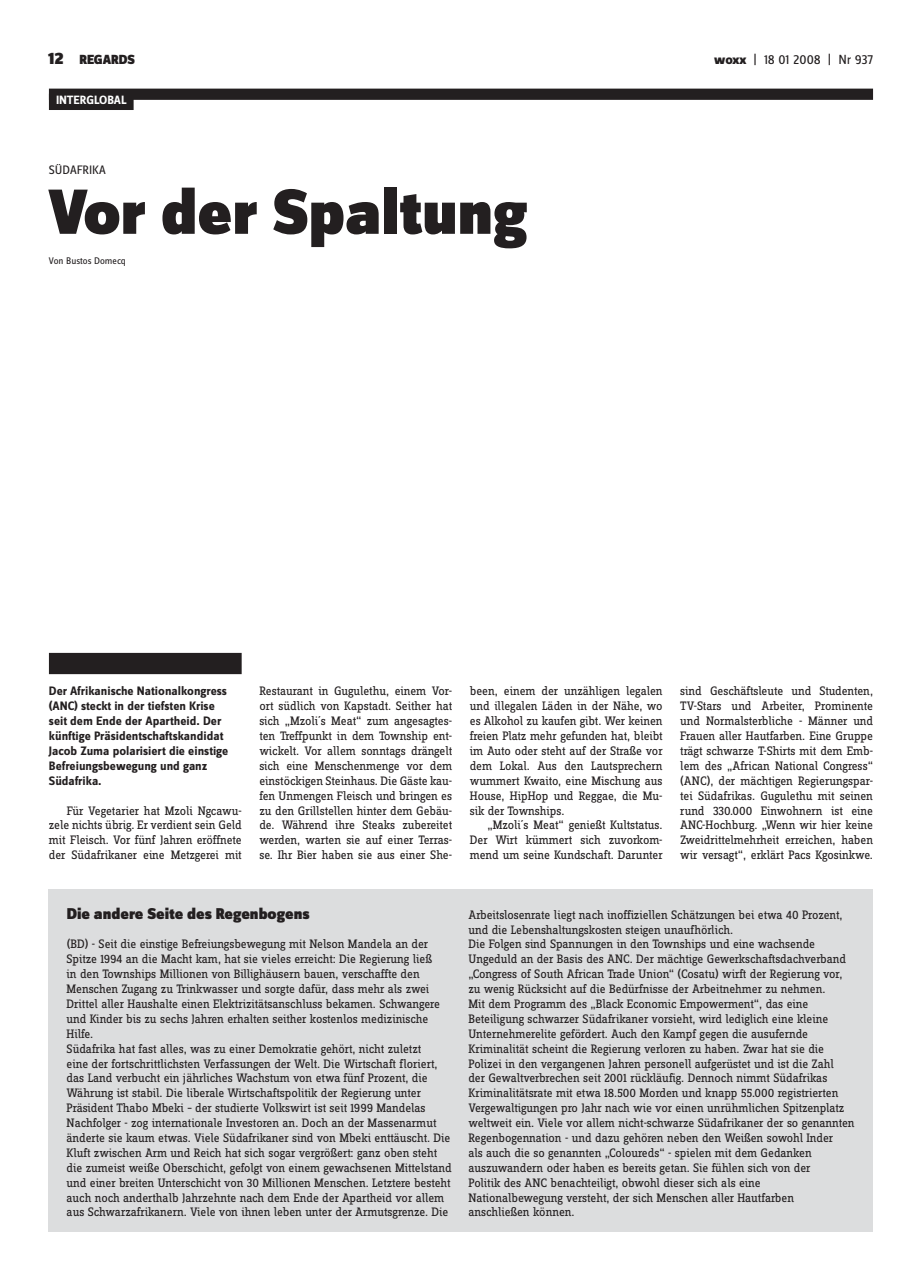
<style>
.page{position:relative;width:922px;height:1276px;background:#fff}
.page>*{position:absolute;margin:0;border:0;box-sizing:border-box;transform-origin:0 0}
.t1{font:900 66.25px "Zine Sans Dis";color:#231f20}
.t2{font:900 16.25px "Zine Sans Dis";color:#231f20}
.t3{font:13.75px "Zine Sans Dis";letter-spacing:-.005em;color:#231f20}
.t4{font:900 13.75px "Zine Sans Dis";letter-spacing:-.01em;color:#231f20}
.t5{font:12.75px/14.9px "Zine Slab Dis";letter-spacing:-.005em;color:#231f20;text-align:justify}
.t6{font:700 12.75px/14.9px "Zine Sans Dis";color:#231f20}
.t7{font:12.75px "Zine Sans Dis";color:#231f20}
.t8{font:700 12.5px "Zine Sans Dis";letter-spacing:-.005em;color:#fff}
.t9{font:10px "Zine Sans Dis";color:#231f20}
.s1{font-size:17.5px}
.s2{font-weight:800}
</style>
<div class="page">
<div style="left:49px;top:89px;width:823px;height:11px;background:#231f20"></div>
<div style="left:49px;top:94px;width:85px;height:16px;background:#231f20"></div>
<div style="left:49px;top:653px;width:192px;height:21px;background:#231f20"></div>
<div style="left:49px;top:889px;width:823px;height:342px;background:#dcddde"></div>
<p class="t4" style="left:48px;top:55px;width:88px"><span class="s1">12</span> REGARDS</p>
<p class="t3" style="left:714px;top:55px;width:160px"><span class="s2">woxx</span> | 18 01 2008 | Nr 937</p>
<p class="t8" style="left:56px;top:95px;width:72px">INTERGLOBAL</p>
<p class="t7" style="left:49px;top:166px;width:58px">SÜDAFRIKA</p>
<h1 class="t1" style="left:49px;top:187px;width:479px">Vor der Spaltung</h1>
<p class="t9" style="left:49px;top:257px;width:79px">Von Bustos Domecq</p>
<p class="t6" style="left:49px;top:685px;width:181px">Der Afrikanische Nationalkongress (ANC) steckt in der tiefsten Krise seit dem Ende der Apartheid. Der künftige Präsidentschaftskandidat<br>Jacob Zuma polarisiert die einstige<br>Befreiungsbewegung und ganz<br>Südafrika.</p>
<p class="t5" style="left:49px;top:804px;width:194px;text-indent:18px">Für Vegetarier hat Mzoli Ngcawu&shy;zele nichts übrig. Er verdient sein Geld mit Fleisch. Vor fünf Jahren eröffnete der Südafrikaner eine Metzgerei mit</p>
<p class="t5" style="left:259px;top:685px;width:194px">Restaurant in Gugulethu, einem Vor&shy;ort südlich von Kapstadt. Seither hat sich „Mzoli´s Meat“ zum angesagtes&shy;ten Treffpunkt in dem Township ent&shy;wickelt. Vor allem sonntags drängelt sich eine Menschenmenge vor dem einstöckigen Steinhaus. Die Gäste kau&shy;fen Unmengen Fleisch und bringen es zu den Grillstellen hinter dem Gebäu&shy;de. Während ihre Steaks zubereitet werden, warten sie auf einer Terras&shy;se. Ihr Bier haben sie aus einer She-</p>
<p class="t5" style="left:469px;top:685px;width:194px">been, einem der unzähligen legalen und illegalen Läden in der Nähe, wo es Alkohol zu kaufen gibt. Wer keinen freien Platz mehr gefunden hat, bleibt im Auto oder steht auf der Straße vor dem Lokal. Aus den Lautsprechern wummert Kwaito, eine Mischung aus House, HipHop und Reggae, die Mu&shy;sik der Townships.</p>
<p class="t5" style="left:469px;top:819px;width:194px;text-indent:18px">„Mzoli´s Meat“ genießt Kultstatus.<br>Der Wirt kümmert sich zuvorkom&shy;mend um seine Kundschaft. Darunter</p>
<p class="t5" style="left:680px;top:685px;width:194px">sind Geschäftsleute und Studenten, TV-Stars und Arbeiter, Prominente und Normalsterbliche - Männer und Frauen aller Hautfarben. Eine Gruppe trägt schwarze T-Shirts mit dem Emb&shy;lem des „African National Congress“ (ANC), der mächtigen Regierungspar&shy;tei Südafrikas. Gugulethu mit seinen rund 330.000 Einwohnern ist eine ANC-Hochburg. „Wenn wir hier keine Zweidrittelmehrheit erreichen, haben wir versagt“, erklärt Pacs Kgosinkwe.</p>
<p class="t2" style="left:67px;top:907px;width:244px">Die andere Seite des Regenbogens</p>
<p class="t5" style="left:67px;top:938px;width:386px;text-align:left">(BD) - Seit die einstige Befreiungsbewegung mit Nelson Mandela an der Spitze 1994 an die Macht kam, hat sie vieles erreicht: Die Regierung ließ<br>in den Townships Millionen von Billighäusern bauen, verschaffte den Menschen Zugang zu Trinkwasser und sorgte dafür, dass mehr als zwei Drittel aller Haushalte einen Elektrizitätsanschluss bekamen. Schwangere und Kinder bis zu sechs Jahren erhalten seither kostenlos medizinische Hilfe.<br>Südafrika hat fast alles, was zu einer Demokratie gehört, nicht zuletzt<br>eine der fortschrittlichsten Verfassungen der Welt. Die Wirtschaft floriert, das Land verbucht ein jährliches Wachstum von etwa fünf Prozent, die Währung ist stabil. Die liberale Wirtschaftspolitik der Regierung unter Präsident Thabo Mbeki – der studierte Volkswirt ist seit 1999 Mandelas Nachfolger - zog internationale Investoren an. Doch an der Massenarmut änderte sie kaum etwas. Viele Südafrikaner sind von Mbeki enttäuscht. Die Kluft zwischen Arm und Reich hat sich sogar vergrößert: ganz oben steht die zumeist weiße Oberschicht, gefolgt von einem gewachsenen Mittelstand und einer breiten Unterschicht von 30 Millionen Menschen. Letztere besteht auch noch anderthalb Jahrzehnte nach dem Ende der Apartheid vor allem aus Schwarzafrikanern. Viele von ihnen leben unter der Armutsgrenze. Die</p>
<p class="t5" style="left:468px;top:908px;width:387px;text-align:left">Arbeitslosenrate liegt nach inoffiziellen Schätzungen bei etwa 40 Prozent, und die Lebenshaltungskosten steigen unaufhörlich.<br>Die Folgen sind Spannungen in den Townships und eine wachsende Ungeduld an der Basis des ANC. Der mächtige Gewerkschaftsdachverband „Congress of South African Trade Union“ (Cosatu) wirft der Regierung vor, zu wenig Rücksicht auf die Bedürfnisse der Arbeitnehmer zu nehmen.<br>Mit dem Programm des „Black Economic Empowerment“, das eine Beteiligung schwarzer Südafrikaner vorsieht, wird lediglich eine kleine Unternehmerelite gefördert. Auch den Kampf gegen die ausufernde Kriminalität scheint die Regierung verloren zu haben. Zwar hat sie die Polizei in den vergangenen Jahren personell aufgerüstet und ist die Zahl<br>der Gewaltverbrechen seit 2001 rückläufig. Dennoch nimmt Südafrikas Kriminalitätsrate mit etwa 18.500 Morden und knapp 55.000 registrierten Vergewaltigungen pro Jahr nach wie vor einen unrühmlichen Spitzenplatz weltweit ein. Viele vor allem nicht-schwarze Südafrikaner der so genannten Regenbogennation - und dazu gehören neben den Weißen sowohl Inder<br>als auch die so genannten „Coloureds“ - spielen mit dem Gedanken auszuwandern oder haben es bereits getan. Sie fühlen sich von der<br>Politik des ANC benachteiligt, obwohl dieser sich als eine Nationalbewegung versteht, der sich Menschen aller Hautfarben anschließen können.</p>
</div>
